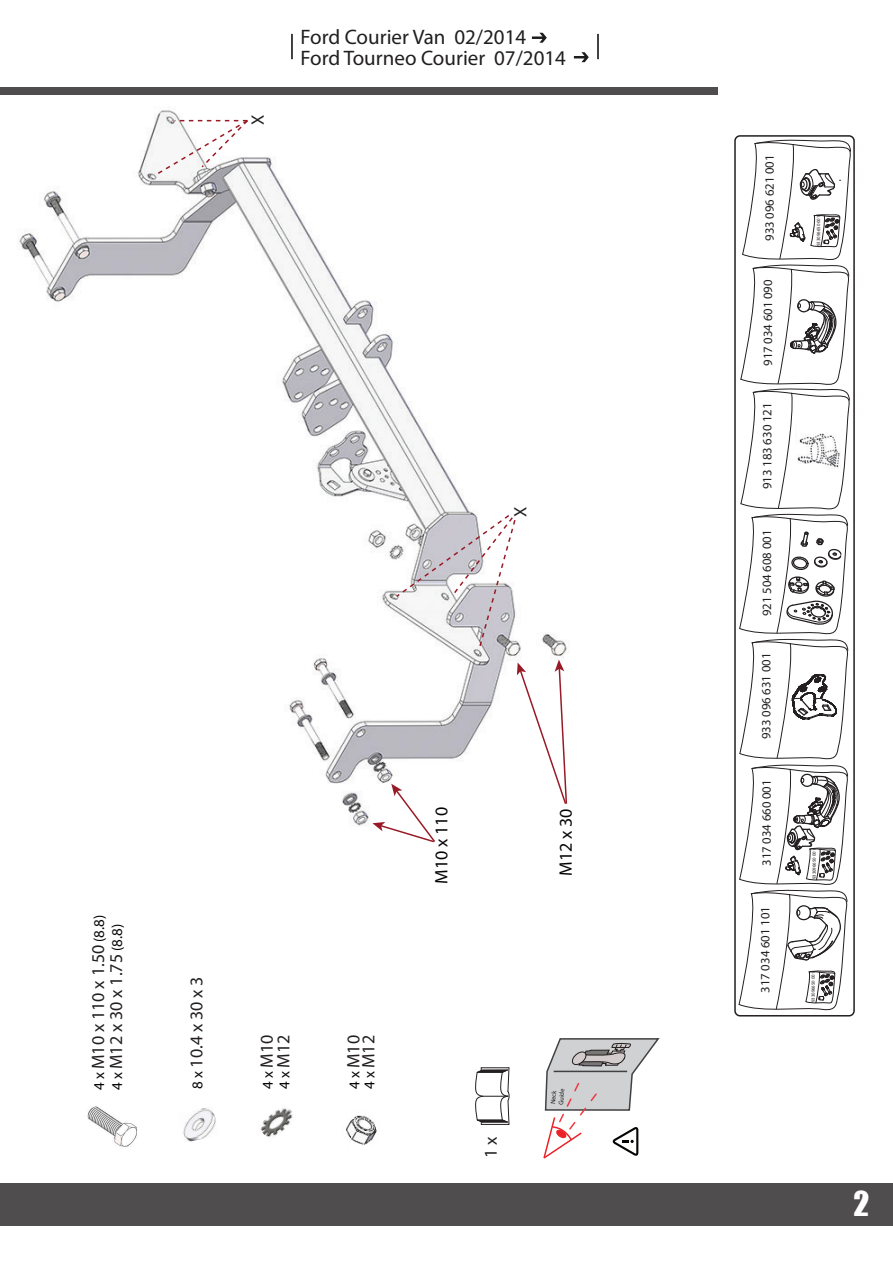
<style>
.page{position:relative;width:893px;height:1263px;background:#fff}
.page>*{position:absolute;margin:0;border:0;box-sizing:border-box;transform-origin:0 0}
.t1{font:31.5px "Impact";color:#fff}
.t2{font:21px/21px "Myriad Pro";color:#211e1e}
.t3{font:18px/18px "Myriad Pro";color:#231f20}
.t4{font:18px "Myriad Pro";color:#050504}
.t5{font:12.75px "Myriad Pro";color:#231f20}
.t6{font:6.6px/7.9px "Myriad Pro";color:#201d1e}
.t7{font:4.8px "Myriad Pro";color:#231f20}
.s1{font-size:15px;color:#050504}
</style>
<div class="page">
<img style="left:18px;top:110px;width:549px;height:716px">
<div style="left:0;top:1183px;width:893px;height:43px;background:#4f4d4d"></div>
<div style="left:0;top:87px;width:717px;height:7px;background:#4f4d4d"></div>
<svg style="left:543px;top:1038px;width:117px;height:121px"></svg>
<svg style="left:475px;top:1067px;width:35px;height:58px"></svg>
<div style="left:734px;top:135px;width:121px;height:881px;border:2px solid #231f20;border-radius:5px"></div>
<svg style="left:517px;top:660px;width:51px;height:145px"></svg>
<img style="left:346px;top:1115px;width:31px;height:31px">
<svg style="left:738px;top:138px;width:117px;height:875px"></svg>
<img style="left:88px;top:1106px;width:49px;height:41px">
<img style="left:183px;top:1107px;width:33px;height:35px">
<img style="left:260px;top:1108px;width:33px;height:29px">
<svg style="left:155px;top:119px;width:94px;height:57px"></svg>
<svg style="left:395px;top:513px;width:122px;height:138px"></svg>
<svg style="left:372px;top:784px;width:65px;height:59px"></svg>
<hr style="left:291px;top:34px;width:2px;height:25px;background:#050504">
<hr style="left:597px;top:34px;width:2px;height:25px;background:#050504">
<svg style="left:532px;top:33px;width:15px;height:10px"></svg>
<svg style="left:574px;top:52px;width:15px;height:10px"></svg>
<h3 class="t3" style="left:248px;top:125px;width:12px;rotate:-90deg">X</h3>
<h2 class="t2" style="left:301px;top:26px;width:267px">Ford Courier Van 02/2014<br>Ford Tourneo Courier 07/2014</h2>
<h3 class="t3" style="left:511px;top:517px;width:12px;rotate:-90deg">X</h3>
<h3 class="t3" style="left:89px;top:1090px;width:177px;rotate:-90deg"><span class="s1">4 x</span> M10 x 110 x 1.50 <span class="s1">(8.8)<br>4 x</span> M12 x 30 x 1.75 <span class="s1">(8.8)</span></h3>
<h3 class="t3" style="left:187px;top:1088px;width:114px;rotate:-90deg"><span class="s1">8 x</span> 10.4 x 30 x 3</h3>
<h3 class="t3" style="left:258px;top:1088px;width:55px;rotate:-90deg"><span class="s1">4 x</span> M10</h3>
<h3 class="t3" style="left:359px;top:1089px;width:55px;rotate:-90deg"><span class="s1">4 x</span> M12</h3>
<h3 class="t3" style="left:274px;top:1088px;width:55px;rotate:-90deg"><span class="s1">4 x</span> M12</h3>
<h3 class="t3" style="left:344px;top:1089px;width:55px;rotate:-90deg"><span class="s1">4 x</span> M10</h3>
<h3 class="t4" style="left:430px;top:884px;width:78px;rotate:-90deg">M10 x 110</h3>
<h3 class="t4" style="left:555px;top:876px;width:69px;rotate:-90deg">M12 x 30</h3>
<h3 class="t3" style="left:482px;top:1158px;width:23px;rotate:-90deg">1 x</h3>
<p class="t6" style="left:549px;top:1104px;width:18px;rotate:-85deg">Neck<br>Guide</p>
<p class="t5" style="left:762px;top:241px;width:88px;rotate:-90deg">933 096 621 001</p>
<p class="t5" style="left:760px;top:366px;width:88px;rotate:-90deg">917 034 601 090</p>
<p class="t5" style="left:759px;top:489px;width:88px;rotate:-90deg">913 183 630 121</p>
<p class="t5" style="left:759px;top:616px;width:88px;rotate:-90deg">921 504 608 001</p>
<p class="t5" style="left:758px;top:739px;width:88px;rotate:-90deg">933 096 631 001</p>
<p class="t5" style="left:759px;top:866px;width:88px;rotate:-90deg">317 034 660 001</p>
<p class="t5" style="left:757px;top:993px;width:88px;rotate:-90deg">317 034 601 101</p>
<p class="t7" style="left:816px;top:246px;width:32px;rotate:-90deg">933096650 001</p>
<p class="t7" style="left:811px;top:879px;width:32px;rotate:-90deg">933096650 001</p>
<p class="t7" style="left:810px;top:1002px;width:32px;rotate:-90deg">933096650 001</p>
<h1 class="t1" style="left:853px;top:1179px;width:17px">2</h1>
</div>
